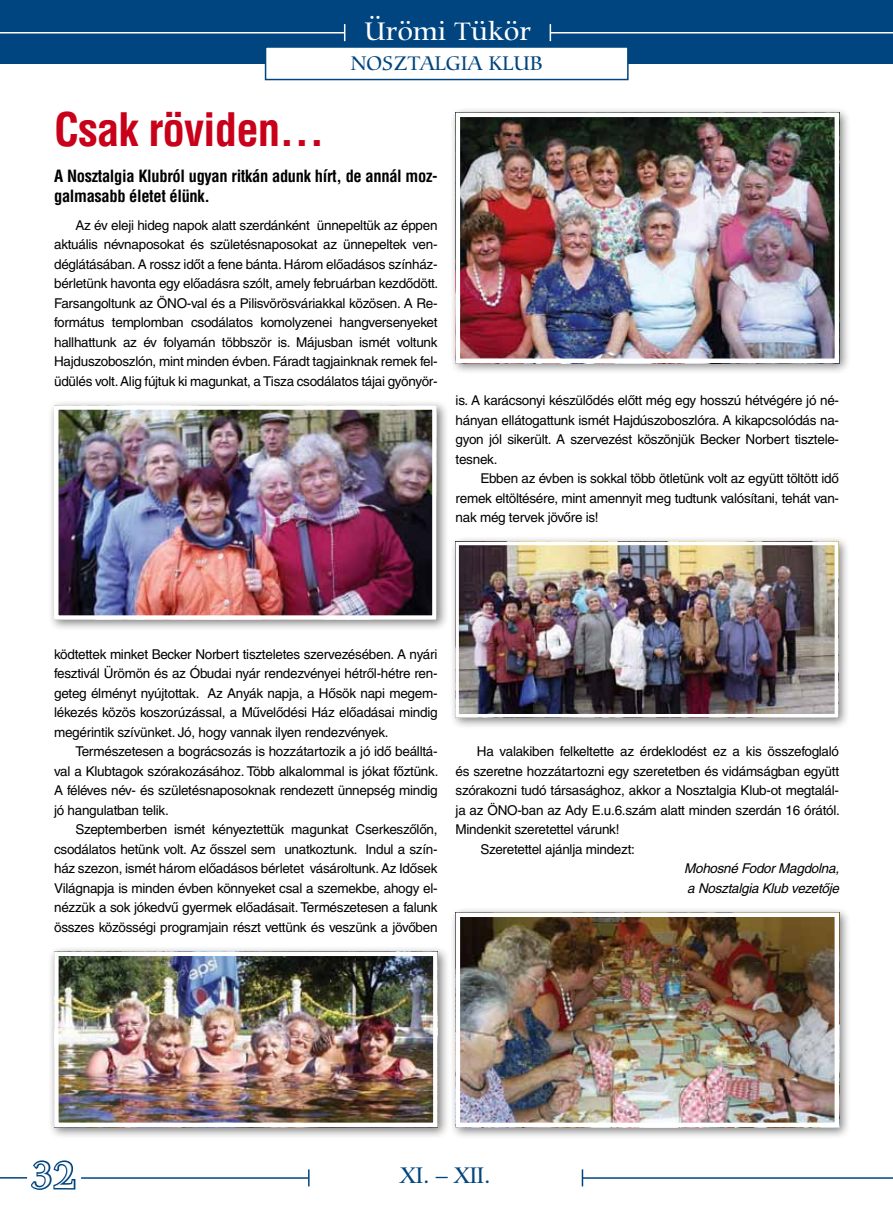
<style>
.page{position:relative;width:893px;height:1221px;background:#fff}
.page>*{position:absolute;margin:0;border:0;box-sizing:border-box;transform-origin:0 0}
.t1{font:700 condensed 45px "Helvetica QS";letter-spacing:-.02em;color:#c90019}
.t2{font:39px "Carmina Md PFL";color:#fff}
.t3{font:27px "Carmina Md PFL";color:#fff}
.t4{font:24px "Carmina Md PFL";color:#00457f}
.t5{font:21px "Carmina Md PFL";color:#00457f}
.t6{font:700 condensed 16.5px/19.8px "Helvetica QS";letter-spacing:-.02em;color:#000}
.t7{font:13.5px/19.5px "Helvetica QS";letter-spacing:-.02em;color:#000;text-align:justify}
.t8{font:italic 13.5px/19.5px "Helvetica QS";letter-spacing:-.02em;color:#000}
</style>
<div class="page">
<hr style="left:81px;top:1177px;width:228px;height:1px;background:#00457f">
<svg style="left:308px;top:1169px;width:2px;height:17px"></svg>
<hr style="left:583px;top:1177px;width:310px;height:1px;background:#00457f">
<svg style="left:582px;top:1169px;width:1px;height:17px"></svg>
<svg style="left:31px;top:1160px;width:45px;height:30px"></svg>
<hr style="left:0;top:1176px;width:27px;height:2px;background:#00457f">
<div style="left:0;top:0;width:893px;height:64px;background:#00457f"></div>
<div style="left:266px;top:47px;width:362px;height:33px;background:#fff"></div>
<div style="left:265px;top:46px;width:364px;height:34px;border:2px solid #00457f"></div>
<hr style="left:551px;top:32px;width:342px;height:1px;background:#fff">
<hr style="left:0;top:32px;width:344px;height:1px;background:#fff">
<svg style="left:344px;top:24px;width:1px;height:17px"></svg>
<svg style="left:550px;top:24px;width:1px;height:17px"></svg>
<div style="left:449px;top:905px;width:402px;height:233px;background:#000;opacity:.5"></div>
<img style="left:461px;top:917px;width:373px;height:205px">
<div style="left:456px;top:912px;width:383px;height:215px;border:4px solid #fff"></div>
<div style="left:48px;top:944px;width:401px;height:194px;background:#000;opacity:.5"></div>
<img style="left:59px;top:956px;width:374px;height:166px">
<div style="left:54px;top:951px;width:384px;height:176px;border:4px solid #fff"></div>
<div style="left:449px;top:106px;width:402px;height:268px;background:#000;opacity:.5"></div>
<img style="left:461px;top:118px;width:373px;height:240px">
<div style="left:456px;top:113px;width:383px;height:250px;border:4px solid #fff"></div>
<div style="left:47px;top:398px;width:401px;height:233px;background:#000;opacity:.5"></div>
<img style="left:59px;top:410px;width:373px;height:204px">
<div style="left:54px;top:405px;width:383px;height:214px;border:4px solid #fff"></div>
<div style="left:449px;top:535px;width:401px;height:194px;background:#000;opacity:.5"></div>
<img style="left:459px;top:546px;width:375px;height:167px">
<div style="left:455px;top:542px;width:383px;height:175px;border:3px solid #fff"></div>
<h3 class="t3" style="left:365px;top:15px;width:168px">Ürömi Tükör</h3>
<h3 class="t5" style="left:350px;top:51px;width:194px">NOSZTALGIA KLUB</h3>
<h1 class="t1" style="left:54px;top:102px;width:272px">Csak röviden…</h1>
<p class="t6" style="left:54px;top:166px;width:385px">A Nosztalgia Klubról ugyan ritkán adunk hírt, de annál moz&shy;galmasabb életet élünk.</p>
<p class="t7" style="left:54px;top:215px;width:386px;text-indent:21px">Az év eleji hideg napok alatt szerdánként ünnepeltük az éppen aktuális névnaposokat és születésnaposokat az ünnepeltek ven&shy;déglátásában. A rossz idõt a fene bánta. Három elõadásos színház&shy;bérletünk havonta egy elõadásra szólt, amely februárban kezdõdött.<br>Farsangoltunk az ÖNO-val és a Pilisvörösváriakkal közösen. A Re&shy;formátus templomban csodálatos komolyzenei hangversenyeket hallhattunk az év folyamán többször is. Májusban ismét voltunk Hajduszoboszlón, mint minden évben. Fáradt tagjainknak remek fel&shy;üdülés volt. Alig fújtuk ki magunkat, a Tisza csodálatos tájai gyönyör-</p>
<p class="t7" style="left:456px;top:390px;width:385px">is. A karácsonyi készülõdés elõtt még egy hosszú hétvégére jó né&shy;hányan ellátogattunk ismét Hajdúszoboszlóra. A kikapcsolódás na&shy;gyon jól sikerült. A szervezést köszönjük Becker Norbert tisztele&shy;tesnek.</p>
<p class="t7" style="left:456px;top:468px;width:385px;text-indent:25px">Ebben az évben is sokkal több ötletünk volt az együtt töltött idõ remek eltöltésére, mint amennyit meg tudtunk valósítani, tehát van&shy;nak még tervek jövõre is!</p>
<p class="t7" style="left:54px;top:644px;width:385px">ködtettek minket Becker Norbert tiszteletes szervezésében. A nyári fesztivál Ürömön és az Óbudai nyár rendezvényei hétrõl-hétre ren&shy;geteg élményt nyújtottak. Az Anyák napja, a Hõsök napi megem&shy;lékezés közös koszorúzással, a Mûvelõdési Ház elõadásai mindig megérintik szívünket. Jó, hogy vannak ilyen rendezvények.</p>
<p class="t7" style="left:54px;top:741px;width:386px;text-indent:21px">Természetesen a bográcsozás is hozzátartozik a jó idõ beálltá&shy;val a Klubtagok szórakozásához. Több alkalommal is jókat fõztünk.<br>A féléves név- és születésnaposoknak rendezett ünnepség mindig jó hangulatban telik.</p>
<p class="t7" style="left:54px;top:819px;width:385px;text-indent:21px">Szeptemberben ismét kényeztettük magunkat Cserkeszõlõn, csodálatos hetünk volt. Az õsszel sem unatkoztunk. Indul a szín&shy;ház szezon, ismét három elõadásos bérletet vásároltunk. Az Idõsek Világnapja is minden évben könnyeket csal a szemekbe, ahogy el&shy;nézzük a sok jókedvû gyermek elõadásait. Természetesen a falunk összes közösségi programjain részt vettünk és veszünk a jövõben</p>
<p class="t7" style="left:477px;top:741px;width:364px">Ha valakiben felkeltette az érdeklodést ez a kis összefoglaló</p>
<p class="t7" style="left:456px;top:761px;width:385px">és szeretne hozzátartozni egy szeretetben és vidámságban együtt</p>
<p class="t7" style="left:456px;top:780px;width:385px">szórakozni tudó társasághoz, akkor a Nosztalgia Klub-ot megtalál-</p>
<p class="t7" style="left:456px;top:800px;width:386px">ja az ÖNO-ban az Ady E.u.6.szám alatt minden szerdán 16 órától.</p>
<p class="t7" style="left:456px;top:819px;width:165px">Mindenkit szeretettel várunk!</p>
<p class="t7" style="left:480px;top:839px;width:156px">Szeretettel ajánlja mindezt:</p>
<p class="t8" style="left:684px;top:858px;width:156px">Mohosné Fodor Magdolna, a Nosztalgia Klub vezetõje</p>
<h2 class="t2" style="left:30px;top:1152px;width:48px">32</h2>
<h3 class="t4" style="left:400px;top:1160px;width:93px">XI. – XII.</h3>
</div>
